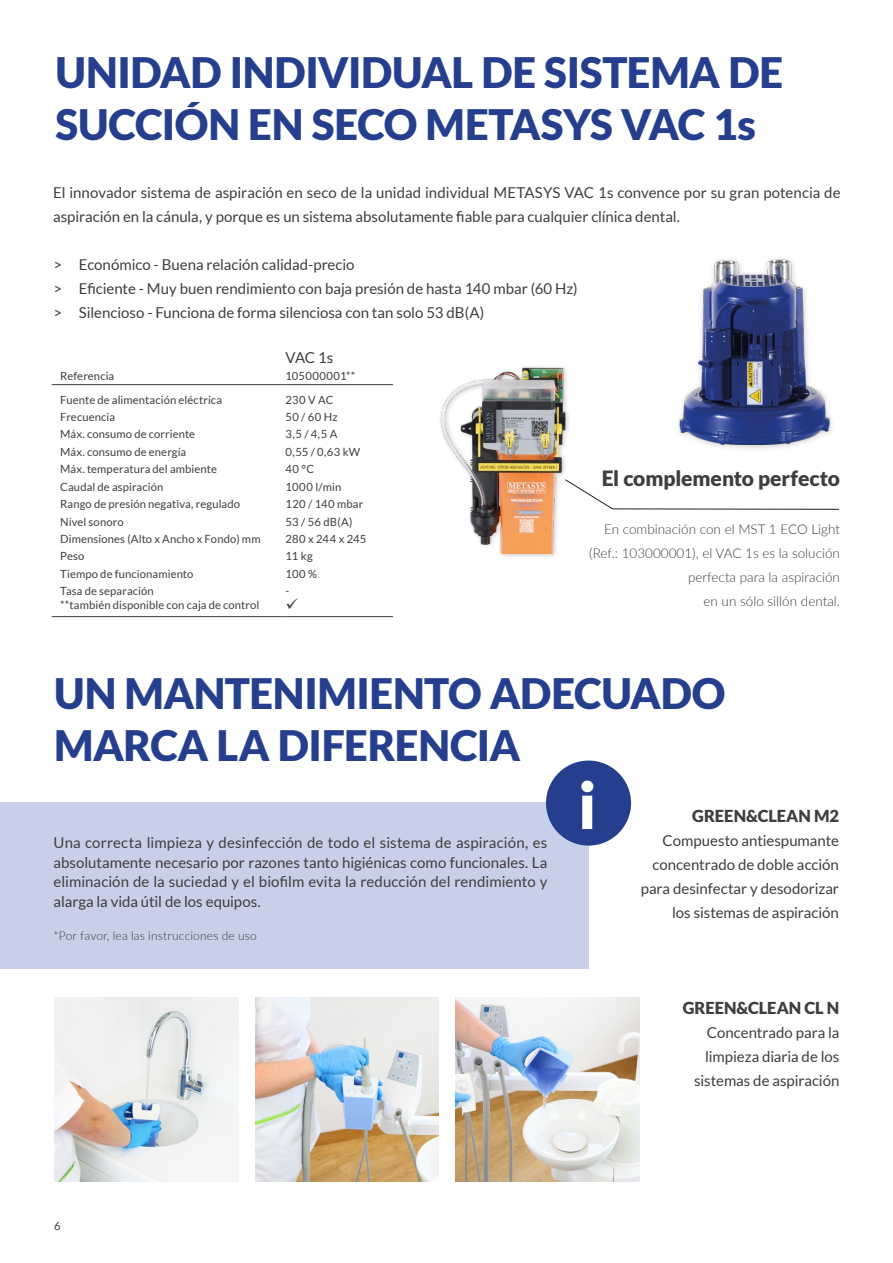
<style>
.page{position:relative;width:893px;height:1263px;background:#fff}
.page>*{position:absolute;margin:0;border:0;box-sizing:border-box;transform-origin:0 0}
.t1{font:900 64.5px "Lato";color:#fff}
.highlights_links{font:900 42px/52.5px "Lato";letter-spacing:-.01em;color:#253f8e}
.text{font:900 21px "Lato";letter-spacing:-.005em;color:#3e3e3f}
.text-2{font:900 16.5px "Lato";letter-spacing:-.005em;color:#3e3e3f}
.Blocksatz_Lato_Regular_10_ANTHRA{font:15px/19.5px "Lato";color:#3e3e3f}
.text-3{font:15px/24px "Lato";color:#3e3e3f;text-align:right}
.Tabelle_Überschrift_Grundschnitt_Lato_Re{font:15px "Lato";color:#3e3e3f}
.text-4{font:300 13.5px/24px "Lato";color:#3e3e3f;text-align:right}
.Blocksatz_Lato_Regular_10_ANTHRA-2{font:300 12px "Lato";letter-spacing:.015em;color:#3e3e3f}
.tabelle_Grundschnitt_Lato_Regular_7_5_AN{font:11.25px "Lato";letter-spacing:.01em;color:#3e3e3f}
.tabelle_Grundschnitt_Lato_Regular_7_5_AN-2{font:11.25px "Lato";letter-spacing:.03em;color:#3e3e3f}
</style>
<div class="page">
<div style="left:674px;top:255px;width:162px;height:197px;background:#231f20;opacity:.25"></div>
<img style="left:674px;top:255px;width:162px;height:190px">
<svg style="left:617px;top:508px;width:222px;height:2px"></svg>
<img style="left:55px;top:997px;width:183px;height:184px">
<img style="left:255px;top:997px;width:184px;height:184px">
<img style="left:456px;top:997px;width:183px;height:184px">
<div style="left:0;top:803px;width:589px;height:166px;background:#c8d0e9"></div>
<div style="left:438px;top:363px;width:133px;height:196px;background:#231f20;opacity:.25"></div>
<img style="left:438px;top:363px;width:179px;height:190px">
<div style="left:546px;top:760px;width:85px;height:86px;background:#253f8e;border-radius:50%"></div>
<hr style="left:52px;top:384px;width:234px;height:1px;background:#3e3e3f">
<hr style="left:286px;top:384px;width:107px;height:1px;background:#3e3e3f">
<hr style="left:52px;top:616px;width:234px;height:1px;background:#3e3e3f">
<hr style="left:286px;top:616px;width:107px;height:1px;background:#3e3e3f">
<p class="highlights_links" style="left:56px;top:45px;width:729px">UNIDAD INDIVIDUAL DE SISTEMA DE<br>SUCCIÓN EN SECO METASYS VAC 1s</p>
<p class="Blocksatz_Lato_Regular_10_ANTHRA" style="left:53px;top:180px;width:789px;line-height:24px">El innovador sistema de aspiración en seco de la unidad individual METASYS VAC 1s convence por su gran potencia de aspiración en la cánula, y porque es un sistema absolutamente fiable para cualquier clínica dental.</p>
<p class="Blocksatz_Lato_Regular_10_ANTHRA" style="left:53px;top:255px;width:303px">&gt; Económico - Buena relación calidad-precio</p>
<p class="Blocksatz_Lato_Regular_10_ANTHRA" style="left:53px;top:279px;width:526px">&gt; Eficiente - Muy buen rendimiento con baja presión de hasta 140 mbar (60 Hz)</p>
<p class="Blocksatz_Lato_Regular_10_ANTHRA" style="left:53px;top:303px;width:432px">&gt; Silencioso - Funciona de forma silenciosa con tan solo 53 dB(A)</p>
<p class="Tabelle_Überschrift_Grundschnitt_Lato_Re" style="left:286px;top:349px;width:49px">VAC 1s</p>
<p class="tabelle_Grundschnitt_Lato_Regular_7_5_AN" style="left:60px;top:370px;width:55px">Referencia</p>
<p class="tabelle_Grundschnitt_Lato_Regular_7_5_AN-2" style="left:286px;top:370px;width:71px">105000001**</p>
<p class="tabelle_Grundschnitt_Lato_Regular_7_5_AN" style="left:60px;top:393px;width:163px">Fuente de alimentación eléctrica</p>
<p class="tabelle_Grundschnitt_Lato_Regular_7_5_AN" style="left:286px;top:393px;width:50px">230 V AC</p>
<p class="tabelle_Grundschnitt_Lato_Regular_7_5_AN" style="left:60px;top:411px;width:56px">Frecuencia</p>
<p class="tabelle_Grundschnitt_Lato_Regular_7_5_AN" style="left:286px;top:411px;width:54px">50 / 60 Hz</p>
<p class="tabelle_Grundschnitt_Lato_Regular_7_5_AN" style="left:60px;top:428px;width:136px">Máx. consumo de corriente</p>
<p class="tabelle_Grundschnitt_Lato_Regular_7_5_AN" style="left:286px;top:428px;width:53px">3,5 / 4,5 A</p>
<p class="tabelle_Grundschnitt_Lato_Regular_7_5_AN" style="left:60px;top:445px;width:128px">Máx. consumo de energía</p>
<p class="tabelle_Grundschnitt_Lato_Regular_7_5_AN" style="left:286px;top:445px;width:76px">0,55 / 0,63 kW</p>
<p class="tabelle_Grundschnitt_Lato_Regular_7_5_AN" style="left:60px;top:463px;width:158px">Máx. temperatura del ambiente</p>
<p class="tabelle_Grundschnitt_Lato_Regular_7_5_AN" style="left:286px;top:463px;width:30px">40 °C</p>
<p class="tabelle_Grundschnitt_Lato_Regular_7_5_AN" style="left:60px;top:480px;width:105px">Caudal de aspiración</p>
<p class="tabelle_Grundschnitt_Lato_Regular_7_5_AN" style="left:286px;top:480px;width:57px">1000 l/min</p>
<p class="tabelle_Grundschnitt_Lato_Regular_7_5_AN" style="left:60px;top:498px;width:181px">Rango de presión negativa, regulado</p>
<p class="tabelle_Grundschnitt_Lato_Regular_7_5_AN" style="left:286px;top:498px;width:79px">120 / 140 mbar</p>
<p class="tabelle_Grundschnitt_Lato_Regular_7_5_AN" style="left:60px;top:515px;width:65px">Nivel sonoro</p>
<p class="tabelle_Grundschnitt_Lato_Regular_7_5_AN" style="left:286px;top:515px;width:69px">53 / 56 dB(A)</p>
<p class="tabelle_Grundschnitt_Lato_Regular_7_5_AN" style="left:60px;top:533px;width:202px">Dimensiones (Alto x Ancho x Fondo) mm</p>
<p class="tabelle_Grundschnitt_Lato_Regular_7_5_AN" style="left:286px;top:533px;width:82px">280 x 244 x 245</p>
<p class="tabelle_Grundschnitt_Lato_Regular_7_5_AN" style="left:60px;top:550px;width:26px">Peso</p>
<p class="tabelle_Grundschnitt_Lato_Regular_7_5_AN" style="left:286px;top:550px;width:29px">11 kg</p>
<p class="tabelle_Grundschnitt_Lato_Regular_7_5_AN" style="left:60px;top:567px;width:135px">Tiempo de funcionamiento</p>
<p class="tabelle_Grundschnitt_Lato_Regular_7_5_AN" style="left:286px;top:567px;width:33px">100 %</p>
<p class="tabelle_Grundschnitt_Lato_Regular_7_5_AN" style="left:60px;top:584px;width:95px">Tasa de separación</p>
<p class="tabelle_Grundschnitt_Lato_Regular_7_5_AN" style="left:286px;top:584px;width:5px">-</p>
<p class="tabelle_Grundschnitt_Lato_Regular_7_5_AN" style="left:60px;top:599px;width:201px">**también disponible con caja de control</p>
<p class="text" style="left:602px;top:466px;width:240px">El complemento perfecto</p>
<p class="text-4" style="left:589px;top:517px;width:252px">En combinación con el MST 1 ECO Light (Ref.: 103000001), el VAC 1s es la solución perfecta para la aspiración<br>en un sólo sillón dental.</p>
<p class="highlights_links" style="left:54px;top:666px;width:673px">UN MANTENIMIENTO ADECUADO<br>MARCA LA DIFERENCIA</p>
<p class="t1" style="left:578px;top:768px;width:20px">i</p>
<p class="Blocksatz_Lato_Regular_10_ANTHRA" style="left:54px;top:833px;width:495px;text-align:justify">Una correcta limpieza y desinfección de todo el sistema de aspiración, es absolutamente necesario por razones tanto higiénicas como funcionales. La eliminación de la suciedad y el biofilm evita la reducción del rendimiento y alarga la vida útil de los equipos.</p>
<p class="Blocksatz_Lato_Regular_10_ANTHRA-2" style="left:54px;top:927px;width:205px">*Por favor, lea las instrucciones de uso</p>
<p class="text-2" style="left:692px;top:806px;width:148px">GREEN&amp;CLEAN M2</p>
<p class="text-3" style="left:641px;top:828px;width:200px">Compuesto antiespumante concentrado de doble acción para desinfectar y desodorizar los sistemas de aspiración</p>
<p class="tabelle_Grundschnitt_Lato_Regular_7_5_AN" style="left:54px;top:1220px;width:8px">6</p>
<p class="text-2" style="left:683px;top:998px;width:158px">GREEN&amp;CLEAN CL N</p>
<p class="text-3" style="left:694px;top:1020px;width:147px">Concentrado para la limpieza diaria de los sistemas de aspiración</p>
</div>
